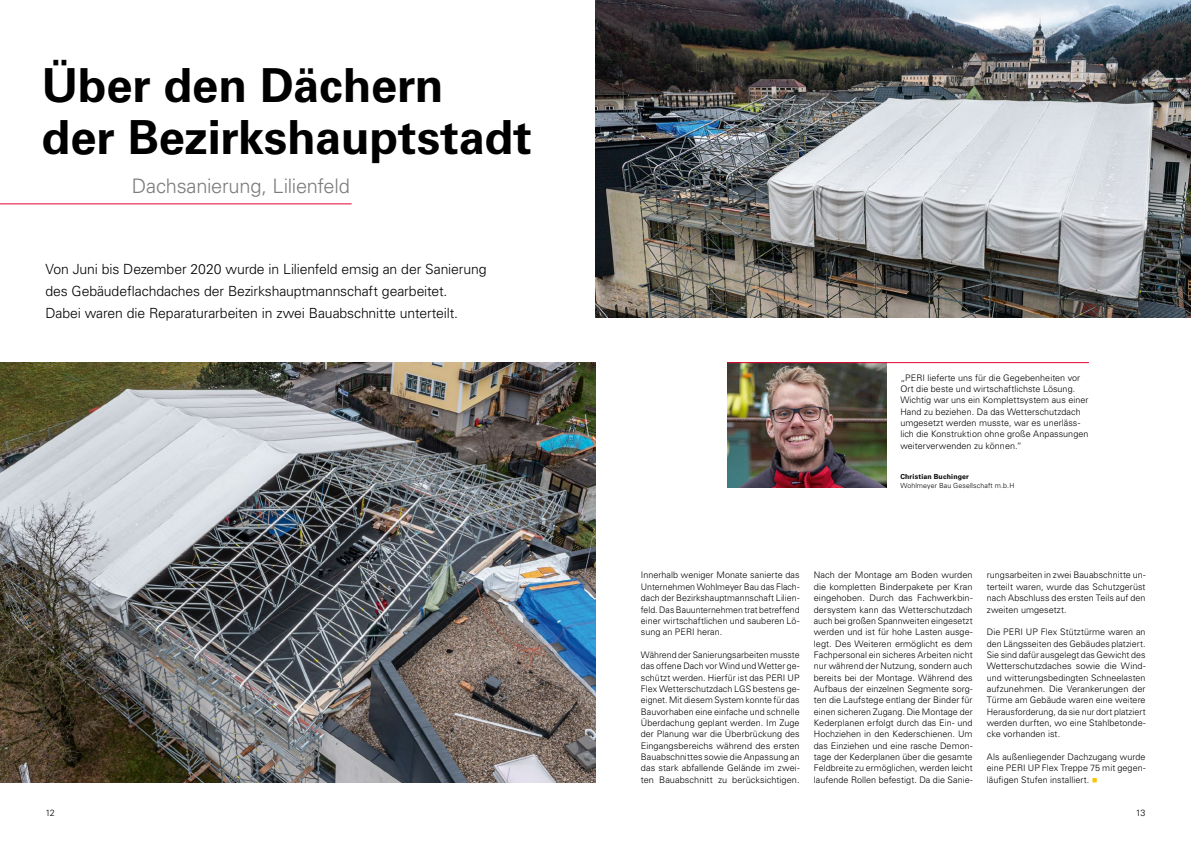
<style>
.page{position:relative;width:1191px;height:842px;background:#fff}
.page>*{position:absolute;margin:0;border:0;box-sizing:border-box;transform-origin:0 0}
.t1{font:700 47px/52px "Univers LT Pro";letter-spacing:-.005em;color:#000}
.t2{font:300 20px "Univers LT Pro";letter-spacing:-.015em;color:#7c7b7b}
.t3{font:300 14px/22px "Univers LT Pro";letter-spacing:-.01em;color:#000}
.t4{font:300 9px/11.3px "Univers LT Pro";letter-spacing:.005em;color:#000;text-align:justify}
.t5{font:300 7px "Univers LT Pro";letter-spacing:.015em;color:#000}
.t6{font:700 7px "Univers LT Pro";letter-spacing:.025em;color:#000}
.s1{font-family:"Arial Unicode MS";font-weight:400;font-size:10px;color:#fdc300}
</style>
<div class="page">
<img style="left:0;top:363px;width:595px;height:419px">
<img style="left:595px;top:0;width:596px;height:317px">
<img style="left:727px;top:363px;width:159px;height:125px">
<hr style="left:0;top:204px;width:351px;height:1px;background:#e4032e">
<hr style="left:727px;top:362px;width:362px;height:1px;background:#e4032e">
<h1 class="t1" style="left:42px;top:61px;width:491px">Über den Dächern<br>der Bezirkshauptstadt</h1>
<h2 class="t2" style="left:132px;top:174px;width:219px">Dachsanierung, Lilienfeld</h2>
<h3 class="t3" style="left:45px;top:258px;width:442px">Von Juni bis Dezember 2020 wurde in Lilienfeld emsig an der Sanierung des Gebäudeflachdaches der Bezirkshauptmannschaft gearbeitet.<br>Dabei waren die Reparaturarbeiten in zwei Bauabschnitte unterteilt.</h3>
<p class="t4" style="left:900px;top:372px;width:190px;text-align:left">„PERI lieferte uns für die Gegebenheiten vor Ort die beste und wirtschaftlichste Lösung.<br>Wichtig war uns ein Komplettsystem aus einer Hand zu beziehen. Da das Wetterschutzdach umgesetzt werden musste, war es unerläss&shy;lich die Konstruktion ohne große Anpassungen weiterverwenden zu können.“</p>
<p class="t6" style="left:900px;top:472px;width:70px">Christian Buchinger</p>
<p class="t5" style="left:900px;top:481px;width:116px">Wohlmeyer Bau Gesellschaft m.b.H</p>
<p class="t4" style="left:641px;top:570px;width:160px">Innerhalb weniger Monate sanierte das Unternehmen Wohlmeyer Bau das Flach&shy;dach der Bezirkshauptmannschaft Lilien&shy;feld. Das Bauunternehmen trat betreffend einer wirtschaftlichen und sauberen Lö&shy;sung an PERI heran.</p>
<p class="t4" style="left:641px;top:649px;width:160px">Während der Sanierungsarbeiten musste das offene Dach vor Wind und Wetter ge&shy;schützt werden. Hierfür ist das PERI UP Flex Wetterschutzdach LGS bestens ge&shy;eignet. Mit diesem System konnte für das Bauvorhaben eine einfache und schnelle Überdachung geplant werden. Im Zuge der Planung war die Überbrückung des Eingangsbereichs während des ersten Bauabschnittes sowie die Anpassung an das stark abfallende Gelände im zwei&shy;ten Bauabschnitt zu berücksichtigen.</p>
<p class="t4" style="left:814px;top:570px;width:160px">Nach der Montage am Boden wurden die kompletten Binderpakete per Kran eingehoben. Durch das Fachwerkbin&shy;dersystem kann das Wetterschutzdach auch bei großen Spannweiten eingesetzt werden und ist für hohe Lasten ausge&shy;legt. Des Weiteren ermöglicht es dem Fachpersonal ein sicheres Arbeiten nicht nur während der Nutzung, sondern auch bereits bei der Montage. Während des Aufbaus der einzelnen Segmente sorg&shy;ten die Laufstege entlang der Binder für einen sicheren Zugang. Die Montage der Kederplanen erfolgt durch das Ein- und Hochziehen in den Kederschienen. Um das Einziehen und eine rasche Demon&shy;tage der Kederplanen über die gesamte Feldbreite zu ermöglichen, werden leicht laufende Rollen befestigt. Da die Sanie-</p>
<p class="t4" style="left:986px;top:570px;width:160px">rungsarbeiten in zwei Bauabschnitte un&shy;terteilt waren, wurde das Schutzgerüst nach Abschluss des ersten Teils auf den zweiten umgesetzt.</p>
<p class="t4" style="left:986px;top:626px;width:160px">Die PERI UP Flex Stütztürme waren an den Längsseiten des Gebäudes platziert.<br>Sie sind dafür ausgelegt das Gewicht des Wetterschutzdaches sowie die Wind&shy;und witterungsbedingten Schneelasten aufzunehmen. Die Verankerungen der Türme am Gebäude waren eine weitere Herausforderung, da sie nur dort platziert werden durften, wo eine Stahlbetonde&shy;cke vorhanden ist.</p>
<p class="t4" style="left:986px;top:751px;width:160px">Als außenliegender Dachzugang wurde eine PERI UP Flex Treppe 75 mit gegen&shy;läufigen Stufen installiert. <span class="s1">■</span></p>
<p class="t4" style="left:45px;top:808px;width:11px">12</p>
<p class="t4" style="left:1135px;top:808px;width:11px">13</p>
</div>
